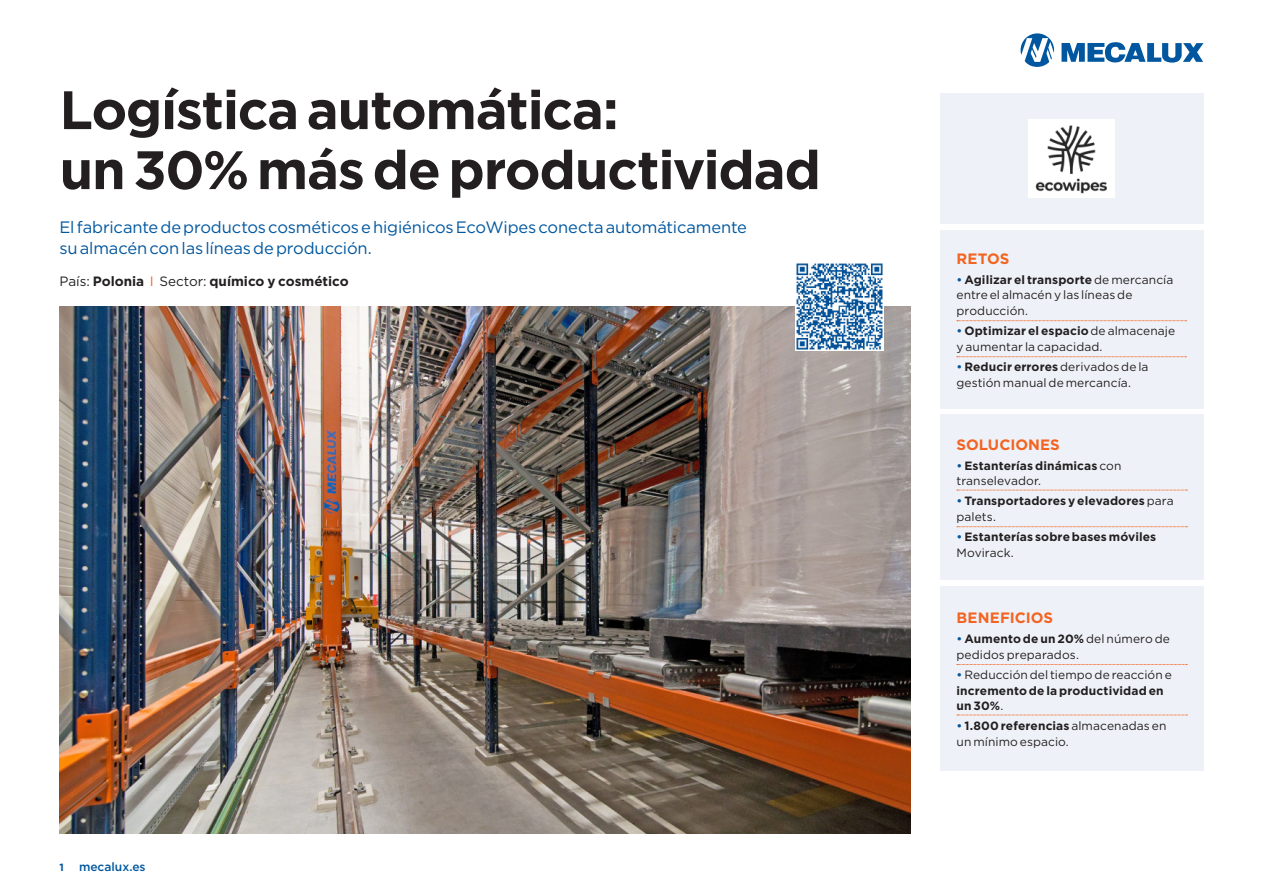
<style>
.page{position:relative;width:1263px;height:893px;background:#fff}
.page>*{position:absolute;margin:0;border:0;box-sizing:border-box;transform-origin:0 0}
.t1{font:700 54px/60px "Gotham";letter-spacing:-.025em;color:#231f20}
.t2{font:16.5px/21px "Gotham";letter-spacing:-.01em;color:#01579f}
.t3{font:700 15px "Gotham";color:#f36421}
.t4{font:700 13.5px "Gotham";color:#231f20}
.t5{font:12px/15.8px "Gotham";letter-spacing:.005em;color:#231f20}
.t6{font:700 12px/15.8px "Gotham";letter-spacing:.01em;color:#231f20}
.t7{font:500 12px "Gotham";color:#01579f}
.t8{font:700 10.5px "Gotham";color:#01579f}
.s1{font-weight:400}
.s2{font-weight:400;color:#f36421}
.s3{font-weight:500;color:#01579f}
.s4{font-weight:700}
</style>
<div class="page">
<svg style="left:1020px;top:33px;width:34px;height:34px"></svg>
<svg style="left:1061px;top:42px;width:142px;height:21px"></svg>
<div style="left:940px;top:94px;width:263px;height:130px;background:#eef2f8"></div>
<div style="left:940px;top:414px;width:263px;height:166px;background:#eef2f8"></div>
<img style="left:60px;top:306px;width:850px;height:527px">
<div style="left:940px;top:230px;width:263px;height:179px;background:#eef2f8"></div>
<div style="left:940px;top:586px;width:263px;height:185px;background:#eef2f8"></div>
<img style="left:795px;top:263px;width:88px;height:87px">
<svg style="left:957px;top:356px;width:229px;height:1px"></svg>
<svg style="left:957px;top:320px;width:229px;height:1px"></svg>
<div style="left:1028px;top:119px;width:87px;height:79px;background:#fff"></div>
<svg style="left:957px;top:526px;width:230px;height:1px"></svg>
<svg style="left:957px;top:490px;width:230px;height:1px"></svg>
<svg style="left:957px;top:664px;width:230px;height:1px"></svg>
<svg style="left:957px;top:715px;width:230px;height:1px"></svg>
<img style="left:1036px;top:125px;width:71px;height:69px">
<h1 class="t1" style="left:60px;top:80px;width:763px">Logística automática:<br>un 30% más de productividad</h1>
<h2 class="t2" style="left:60px;top:216px;width:689px">El fabricante de productos cosméticos e higiénicos EcoWipes conecta automáticamente su almacén con las líneas de producción.</h2>
<p class="t4" style="left:60px;top:272px;width:291px"><span class="s1">País:</span> Polonia <span class="s2">I</span> <span class="s1">Sector:</span> químico y cosmético</p>
<p class="t8" style="left:60px;top:860px;width:6px">1</p>
<p class="t7" style="left:79px;top:859px;width:68px">mecalux.es</p>
<p class="t3" style="left:956px;top:248px;width:54px">RETOS</p>
<p class="t5" style="left:956px;top:271px;width:218px"><span class="s3">•</span> <span class="s4">Agilizar el transporte</span> de mercancía entre el almacén y las líneas de producción.</p>
<p class="t5" style="left:956px;top:323px;width:220px"><span class="s3">•</span> <span class="s4">Optimizar el espacio</span> de almacenaje y aumentar la capacidad.</p>
<p class="t5" style="left:956px;top:358px;width:193px"><span class="s3">•</span> <span class="s4">Reducir errores</span> derivados de la gestión manual de mercancía.</p>
<p class="t3" style="left:956px;top:434px;width:105px">SOLUCIONES</p>
<p class="t6" style="left:956px;top:457px;width:166px"><span class="s3">•</span>Estanterías dinámicas <span class="s1">con transelevador.</span></p>
<p class="t6" style="left:956px;top:493px;width:219px"><span class="s3">•</span>Transportadores y elevadores <span class="s1">para palets.</span></p>
<p class="t6" style="left:956px;top:529px;width:201px"><span class="s3">•</span>Estanterías sobre bases móviles<br><span class="s1">Movirack.</span></p>
<p class="t3" style="left:956px;top:608px;width:98px">BENEFICIOS</p>
<p class="t5" style="left:956px;top:631px;width:215px"><span class="s3">•</span> <span class="s4">Aumento de un 20%</span> del número de pedidos preparados.</p>
<p class="t6" style="left:956px;top:666px;width:217px"><span class="s3">•</span> <span class="s1">Reducción del tiempo de reacción e </span>incremento de la productividad en un 30%<span class="s1">.</span></p>
<p class="t5" style="left:956px;top:718px;width:211px"><span class="s3">•</span> <span class="s4">1.800 referencias</span> almacenadas en un mínimo espacio.</p>
</div>
